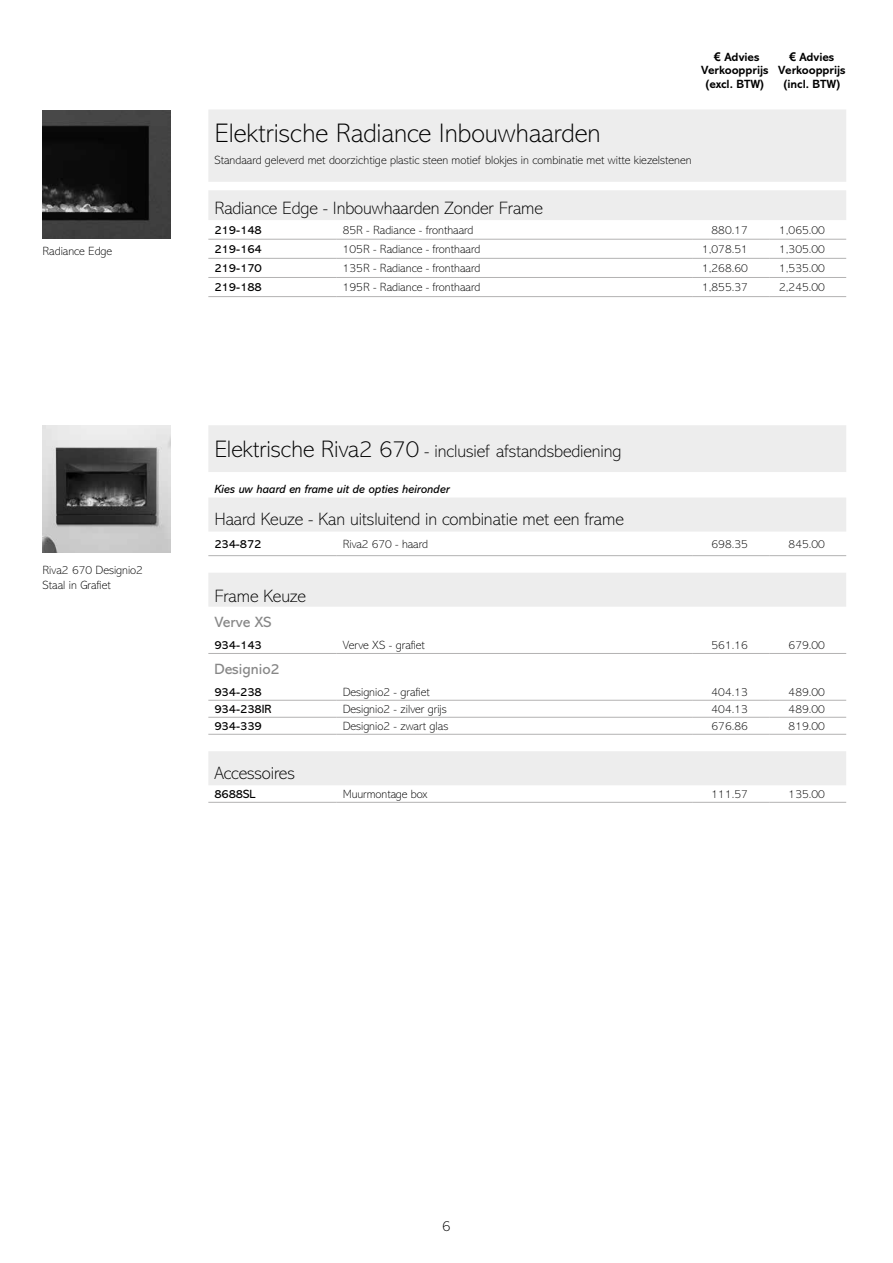
<style>
.page{position:relative;width:893px;height:1263px;background:#fff}
.page>*{position:absolute;margin:0;border:0;box-sizing:border-box;transform-origin:0 0}
.t1{font:200 27px "Abadi MT Std";color:#000}
.t2{font:200 18px "Abadi MT Std";letter-spacing:-.005em;color:#000}
.t3{font:15px "Abadi MT Std";color:#878787}
.t4{font:200 15px "Abadi MT Std";color:#000}
.t5{font:200 12px/14.4px "Abadi MT Std";color:#000}
.t6{font:12px "Abadi MT Std";color:#000}
.t7{font:700 12px/13.5px "Abadi MT Std";letter-spacing:-.005em;color:#000;text-align:center}
.t8{font:italic 12px "Abadi MT Std";letter-spacing:-.005em;color:#000}
.s1{font-family:"Arial"}
.s2{font-size:24px}
</style>
<div class="page">
<img style="left:43px;top:425px;width:127px;height:128px">
<svg style="left:208px;top:425px;width:638px;height:360px"></svg>
<hr style="left:208px;top:802px;width:129px;height:1px;background:#b3b2b2">
<hr style="left:337px;top:802px;width:355px;height:1px;background:#b3b2b2">
<hr style="left:692px;top:802px;width:77px;height:1px;background:#b3b2b2">
<hr style="left:769px;top:802px;width:77px;height:1px;background:#b3b2b2">
<hr style="left:208px;top:555px;width:129px;height:1px;background:#b3b2b2">
<hr style="left:337px;top:555px;width:355px;height:1px;background:#b3b2b2">
<hr style="left:692px;top:555px;width:77px;height:1px;background:#b3b2b2">
<hr style="left:769px;top:555px;width:77px;height:1px;background:#b3b2b2">
<hr style="left:208px;top:700px;width:129px;height:1px;background:#b3b2b2">
<hr style="left:337px;top:700px;width:355px;height:1px;background:#b3b2b2">
<hr style="left:692px;top:700px;width:77px;height:1px;background:#b3b2b2">
<hr style="left:769px;top:700px;width:77px;height:1px;background:#b3b2b2">
<hr style="left:208px;top:717px;width:129px;height:1px;background:#b3b2b2">
<hr style="left:337px;top:717px;width:355px;height:1px;background:#b3b2b2">
<hr style="left:692px;top:717px;width:77px;height:1px;background:#b3b2b2">
<hr style="left:769px;top:717px;width:77px;height:1px;background:#b3b2b2">
<hr style="left:208px;top:734px;width:129px;height:1px;background:#b3b2b2">
<hr style="left:337px;top:734px;width:355px;height:1px;background:#b3b2b2">
<hr style="left:692px;top:734px;width:77px;height:1px;background:#b3b2b2">
<hr style="left:769px;top:734px;width:77px;height:1px;background:#b3b2b2">
<hr style="left:208px;top:653px;width:129px;height:1px;background:#b3b2b2">
<hr style="left:337px;top:653px;width:355px;height:1px;background:#b3b2b2">
<hr style="left:692px;top:653px;width:77px;height:1px;background:#b3b2b2">
<hr style="left:769px;top:653px;width:77px;height:1px;background:#b3b2b2">
<svg style="left:208px;top:110px;width:638px;height:110px;background:#eee"></svg>
<hr style="left:208px;top:239px;width:129px;height:1px;background:#b3b2b2">
<hr style="left:337px;top:239px;width:355px;height:1px;background:#b3b2b2">
<hr style="left:692px;top:239px;width:77px;height:1px;background:#b3b2b2">
<hr style="left:769px;top:239px;width:77px;height:1px;background:#b3b2b2">
<hr style="left:208px;top:258px;width:129px;height:1px;background:#b3b2b2">
<hr style="left:208px;top:277px;width:129px;height:1px;background:#b3b2b2">
<hr style="left:337px;top:258px;width:355px;height:1px;background:#b3b2b2">
<hr style="left:337px;top:277px;width:355px;height:1px;background:#b3b2b2">
<hr style="left:692px;top:258px;width:77px;height:1px;background:#b3b2b2">
<hr style="left:692px;top:277px;width:77px;height:1px;background:#b3b2b2">
<hr style="left:769px;top:258px;width:77px;height:1px;background:#b3b2b2">
<hr style="left:769px;top:277px;width:77px;height:1px;background:#b3b2b2">
<hr style="left:208px;top:296px;width:129px;height:1px;background:#b3b2b2">
<hr style="left:337px;top:296px;width:355px;height:1px;background:#b3b2b2">
<hr style="left:692px;top:296px;width:77px;height:1px;background:#b3b2b2">
<hr style="left:769px;top:296px;width:77px;height:1px;background:#b3b2b2">
<img style="left:43px;top:111px;width:127px;height:127px">
<p class="t5" style="left:43px;top:244px;width:71px">Radiance Edge</p>
<p class="t5" style="left:43px;top:563px;width:102px">Riva2 670 Designio2<br>Staal in Grafiet</p>
<p class="t7" style="left:701px;top:50px;width:69px"><span class="s1">€</span> Advies<br>Verkoopprijs (excl. BTW)</p>
<p class="t7" style="left:778px;top:50px;width:69px"><span class="s1">€</span> Advies<br>Verkoopprijs (incl. BTW)</p>
<h1 class="t1" style="left:214px;top:118px;width:388px">Elektrische Radiance Inbouwhaarden</h1>
<p class="t5" style="left:214px;top:153px;width:479px">Standaard geleverd met doorzichtige plastic steen motief blokjes in combinatie met witte kiezelstenen</p>
<h2 class="t2" style="left:214px;top:198px;width:330px">Radiance Edge - Inbouwhaarden Zonder Frame</h2>
<p class="t6" style="left:214px;top:223px;width:49px">219-148</p>
<p class="t5" style="left:343px;top:223px;width:132px">85R - Radiance - fronthaard</p>
<p class="t5" style="left:711px;top:223px;width:38px">880.17</p>
<p class="t5" style="left:779px;top:223px;width:47px">1,065.00</p>
<p class="t6" style="left:214px;top:242px;width:49px">219-164</p>
<p class="t5" style="left:343px;top:242px;width:139px">105R - Radiance - fronthaard</p>
<p class="t5" style="left:702px;top:242px;width:47px">1,078.51</p>
<p class="t5" style="left:779px;top:242px;width:47px">1,305.00</p>
<p class="t6" style="left:214px;top:261px;width:49px">219-170</p>
<p class="t5" style="left:343px;top:261px;width:139px">135R - Radiance - fronthaard</p>
<p class="t5" style="left:702px;top:261px;width:47px">1,268.60</p>
<p class="t5" style="left:779px;top:261px;width:47px">1,535.00</p>
<p class="t6" style="left:214px;top:280px;width:49px">219-188</p>
<p class="t5" style="left:343px;top:280px;width:139px">195R - Radiance - fronthaard</p>
<p class="t5" style="left:702px;top:280px;width:47px">1,855.37</p>
<p class="t5" style="left:779px;top:280px;width:47px">2,245.00</p>
<h2 class="t2" style="left:214px;top:441px;width:408px"><span class="s2">Elektrische Riva2 670</span> - inclusief afstandsbediening</h2>
<p class="t8" style="left:214px;top:482px;width:237px">Kies uw haard en frame uit de opties heironder</p>
<h2 class="t2" style="left:214px;top:509px;width:411px">Haard Keuze - Kan uitsluitend in combinatie met een frame</h2>
<p class="t6" style="left:214px;top:537px;width:49px">234-872</p>
<p class="t5" style="left:343px;top:536px;width:87px">Riva2 670 - haard</p>
<p class="t5" style="left:711px;top:536px;width:38px">698.35</p>
<p class="t5" style="left:789px;top:536px;width:38px">845.00</p>
<h2 class="t2" style="left:214px;top:587px;width:93px">Frame Keuze</h2>
<p class="t3" style="left:214px;top:613px;width:58px">Verve XS</p>
<p class="t6" style="left:214px;top:638px;width:49px">934-143</p>
<p class="t5" style="left:343px;top:638px;width:84px">Verve XS - grafiet</p>
<p class="t5" style="left:711px;top:638px;width:38px">561.16</p>
<p class="t5" style="left:789px;top:638px;width:38px">679.00</p>
<p class="t3" style="left:214px;top:660px;width:67px">Designio2</p>
<p class="t6" style="left:214px;top:685px;width:49px">934-238</p>
<p class="t5" style="left:343px;top:685px;width:88px">Designio2 - grafiet</p>
<p class="t5" style="left:711px;top:685px;width:38px">404.13</p>
<p class="t5" style="left:789px;top:685px;width:38px">489.00</p>
<p class="t6" style="left:214px;top:702px;width:59px">934-238IR</p>
<p class="t5" style="left:343px;top:702px;width:106px">Designio2 - zilver grijs</p>
<p class="t5" style="left:711px;top:702px;width:38px">404.13</p>
<p class="t5" style="left:789px;top:702px;width:38px">489.00</p>
<p class="t6" style="left:214px;top:719px;width:49px">934-339</p>
<p class="t5" style="left:343px;top:719px;width:107px">Designio2 - zwart glas</p>
<p class="t5" style="left:711px;top:719px;width:38px">676.86</p>
<p class="t5" style="left:789px;top:719px;width:38px">819.00</p>
<h2 class="t2" style="left:214px;top:763px;width:82px">Accessoires</h2>
<p class="t6" style="left:214px;top:787px;width:43px">8688SL</p>
<p class="t5" style="left:343px;top:787px;width:86px">Muurmontage box</p>
<p class="t5" style="left:711px;top:787px;width:38px">111.57</p>
<p class="t5" style="left:789px;top:787px;width:38px">135.00</p>
<p class="t4" style="left:442px;top:1217px;width:10px">6</p>
</div>
